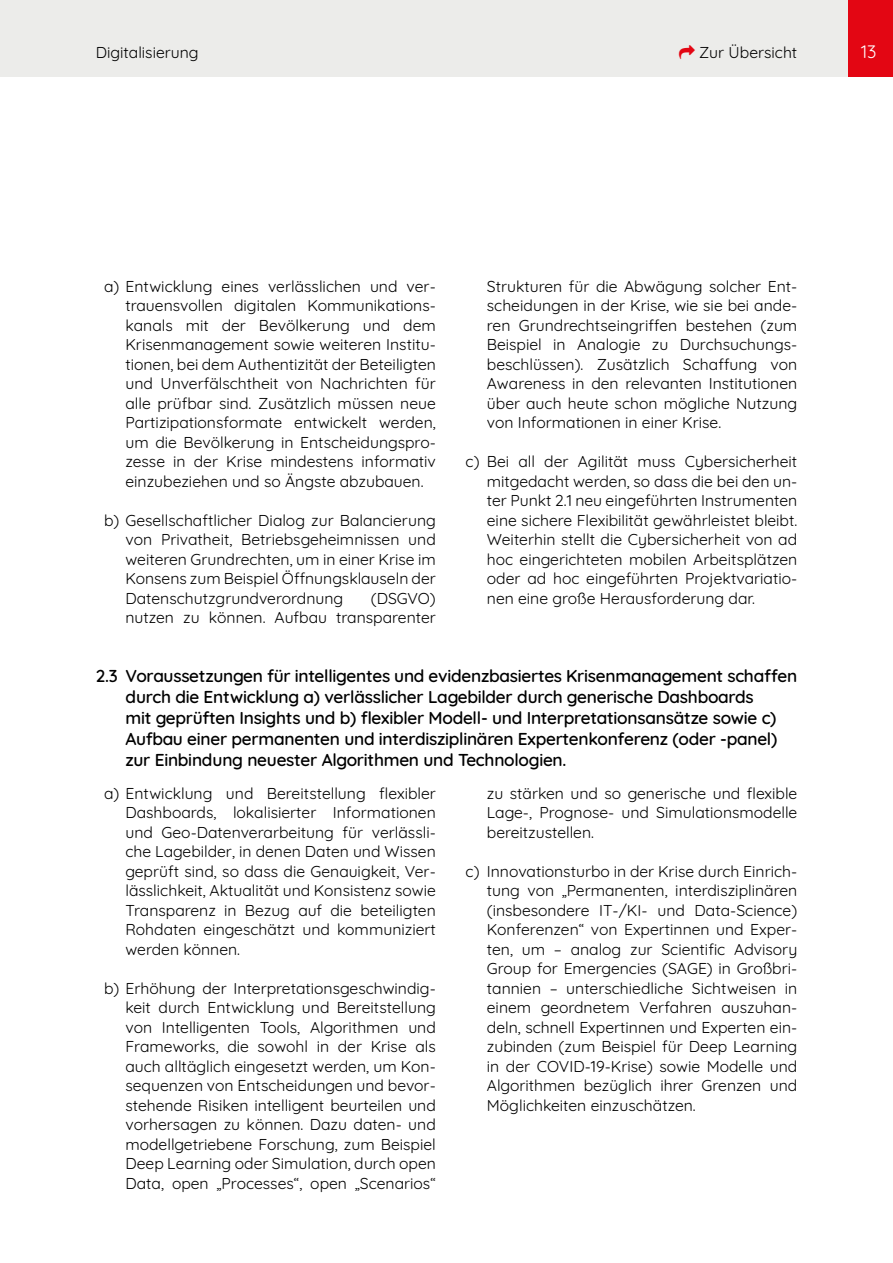
<style>
.page{position:relative;width:893px;height:1263px;background:#fff}
.page>*{position:absolute;margin:0;border:0;box-sizing:border-box;transform-origin:0 0}
.t1{font:18px "Quicksand";color:#fff}
.H2_Spaltenspanne{font:600 17.25px/21px "Quicksand";letter-spacing:-.015em;color:#000}
.Aufzählung_ausgerück{font:15.75px/19.5px "Quicksand";color:#000;text-align:justify}
</style>
<div class="page">
<div style="left:0;top:0;width:893px;height:77px;background:#ececea"></div>
<div style="left:848px;top:0;width:45px;height:77px;background:#e30613"></div>
<p class="Aufzählung_ausgerück" style="left:699px;top:41px;width:100px">Zur Übersicht</p>
<p class="Aufzählung_ausgerück" style="left:96px;top:41px;width:105px">Digitalisierung</p>
<p class="t1" style="left:861px;top:37px;width:17px">13</p>
<p class="Aufzählung_ausgerück" style="left:125px;top:275px;width:312px;text-indent:-21px">a) Entwicklung eines verlässlichen und ver&shy;trauensvollen digitalen Kommunikations&shy;kanals mit der Bevölkerung und dem Krisenmanagement sowie weiteren Institu&shy;tionen, bei dem Authentizität der Beteiligten und Unverfälschtheit von Nachrichten für alle prüfbar sind. Zusätzlich müssen neue Partizipationsformate entwickelt werden, um die Bevölkerung in Entscheidungspro&shy;zesse in der Krise mindestens informativ einzubeziehen und so Ängste abzubauen.</p>
<p class="Aufzählung_ausgerück" style="left:125px;top:509px;width:312px;text-indent:-21px">b) Gesellschaftlicher Dialog zur Balancierung von Privatheit, Betriebsgeheimnissen und weiteren Grundrechten, um in einer Krise im Konsens zum Beispiel Öffnungsklauseln der Datenschutzgrundverordnung</p>
<p class="Aufzählung_ausgerück" style="left:125px;top:587px;width:312px;text-align:right">(DSGVO)<br>nutzen zu können. Aufbau transparenter</p>
<p class="Aufzählung_ausgerück" style="left:487px;top:275px;width:312px">Strukturen für die Abwägung solcher Ent&shy;scheidungen in der Krise, wie sie bei ande&shy;ren Grundrechtseingriffen bestehen (zum Beispiel in Analogie zu Durchsuchungs&shy;beschlüssen). Zusätzlich Schaffung von Awareness in den relevanten Institutionen über auch heute schon mögliche Nutzung von Informationen in einer Krise.</p>
<p class="Aufzählung_ausgerück" style="left:487px;top:450px;width:312px;text-indent:-21px">c) Bei all der Agilität muss Cybersicherheit mitgedacht werden, so dass die bei den un&shy;ter Punkt 2.1 neu eingeführten Instrumenten eine sichere Flexibilität gewährleistet bleibt.<br>Weiterhin stellt die Cybersicherheit von ad hoc eingerichteten mobilen Arbeitsplätzen oder ad hoc eingeführten Projektvariatio&shy;nen eine große Herausforderung dar.</p>
<h2 class="H2_Spaltenspanne" style="left:125px;top:663px;width:673px;text-indent:-30px">2.3 Voraussetzungen für intelligentes und evidenzbasiertes Krisenmanagement schaffen durch die Entwicklung a) verlässlicher Lagebilder durch generische Dashboards<br>mit geprüften Insights und b) flexibler Modell- und Interpretationsansätze sowie c)<br>Aufbau einer permanenten und interdisziplinären Expertenkonferenz (oder -panel) zur Einbindung neuester Algorithmen und Technologien.</h2>
<p class="Aufzählung_ausgerück" style="left:125px;top:782px;width:312px;text-indent:-21px">a) Entwicklung und Bereitstellung flexibler Dashboards, lokalisierter Informationen und Geo-Datenverarbeitung für verlässli&shy;che Lagebilder, in denen Daten und Wissen geprüft sind, so dass die Genauigkeit, Ver&shy;lässlichkeit, Aktualität und Konsistenz sowie Transparenz in Bezug auf die beteiligten Rohdaten eingeschätzt und kommuniziert werden können.</p>
<p class="Aufzählung_ausgerück" style="left:125px;top:977px;width:312px;text-indent:-21px">b) Erhöhung der Interpretationsgeschwindig&shy;keit durch Entwicklung und Bereitstellung von Intelligenten Tools, Algorithmen und Frameworks, die sowohl in der Krise als auch alltäglich eingesetzt werden, um Kon&shy;sequenzen von Entscheidungen und bevor&shy;stehende Risiken intelligent beurteilen und vorhersagen zu können. Dazu daten- und modellgetriebene Forschung, zum Beispiel Deep Learning oder Simulation, durch open Data, open „Processes“, open „Scenarios“</p>
<p class="Aufzählung_ausgerück" style="left:487px;top:782px;width:312px">zu stärken und so generische und flexible Lage-, Prognose- und Simulationsmodelle bereitzustellen.</p>
<p class="Aufzählung_ausgerück" style="left:487px;top:860px;width:312px;text-indent:-21px">c) Innovationsturbo in der Krise durch Einrich&shy;tung von „Permanenten, interdisziplinären (insbesondere IT-/KI- und Data-Science)<br>Konferenzen“ von Expertinnen und Exper&shy;ten, um – analog zur Scientific Advisory Group for Emergencies (SAGE) in Großbri&shy;tannien – unterschiedliche Sichtweisen in einem geordnetem Verfahren auszuhan&shy;deln, schnell Expertinnen und Experten ein&shy;zubinden (zum Beispiel für Deep Learning in der COVID-19-Krise) sowie Modelle und Algorithmen bezüglich ihrer Grenzen und Möglichkeiten einzuschätzen.</p>
</div>
